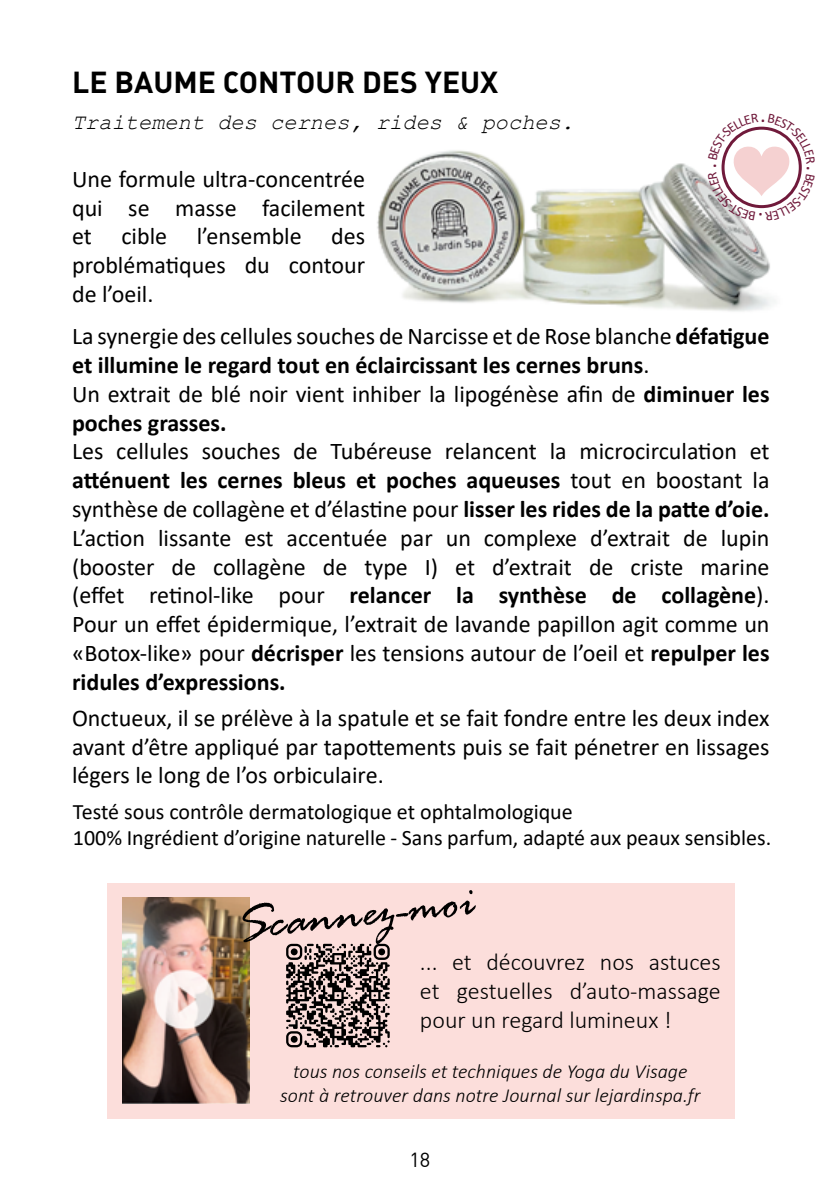
<style>
.page{position:relative;width:840px;height:1191px;background:#fff}
.page>*{position:absolute;margin:0;border:0;box-sizing:border-box;transform-origin:0 0}
.t1{font:italic 52px "Rage";color:#000}
.t2{font:30px "DIN Bold Alternate";color:#000}
.t3{font:24px/28.8px "Calibri";color:#000;text-align:justify}
.t4{font:300 24px/28.8px "Calibri";color:#000;text-align:justify}
.t5{font:22px/26.4px "Calibri";color:#000}
.t6{font:italic 22px "Courier New";color:#000}
.t7{font:italic 300 20px/24px "Calibri";color:#000;text-align:center}
.t8{font:20px "DIN";color:#000}
.s1{font-weight:700}
</style>
<div class="page">
<div style="left:107px;top:882px;width:627px;height:236px;background:#fcdedb"></div>
<img style="left:122px;top:897px;width:127px;height:206px">
<img style="left:377px;top:150px;width:398px;height:162px">
<svg style="left:286px;top:943px;width:103px;height:17px"></svg>
<svg style="left:707px;top:126px;width:95px;height:95px"></svg>
<p class="t2" style="left:72px;top:63px;width:427px">LE BAUME CONTOUR DES YEUX</p>
<p class="t6" style="left:72px;top:107px;width:503px">Traitement des cernes, rides &amp; poches.</p>
<p class="t3" style="left:72px;top:164px;width:294px">Une formule ultra-concentrée qui se masse facilement et cible l’ensemble des problématiques du contour de l’oeil.</p>
<p class="t3" style="left:72px;top:321px;width:698px;text-align:left">La synergie des cellules souches de Narcisse et de Rose blanche <span class="s1">défatigue et illumine le regard tout en éclaircissant les cernes bruns</span>.<br>Un extrait de blé noir vient inhiber la lipogénèse afin de <span class="s1">diminuer les poches grasses.</span></p>
<p class="t3" style="left:72px;top:436px;width:698px">Les cellules souches de Tubéreuse relancent la microcirculation et <span class="s1">atténuent les cernes bleus et poches aqueuses</span> tout en boostant la synthèse de collagène et d’élastine pour <span class="s1">lisser les rides de la patte d’oie.<br></span>L’action lissante est accentuée par un complexe d’extrait de lupin (booster de collagène de type I) et d’extrait de criste marine (effet retinol-like pour <span class="s1">relancer la synthèse de collagène</span>).<br>Pour un effet épidermique, l’extrait de lavande papillon agit comme un «Botox-like» pour <span class="s1">décrisper</span> les tensions autour de l’oeil et <span class="s1">repulper les ridules d’expressions.</span></p>
<p class="t3" style="left:72px;top:703px;width:698px">Onctueux, il se prélève à la spatule et se fait fondre entre les deux index avant d’être appliqué par tapottements puis se fait pénetrer en lissages légers le long de l’os orbiculaire.</p>
<p class="t5" style="left:73px;top:798px;width:699px">Testé sous contrôle dermatologique et ophtalmologique<br>100% Ingrédient d’origine naturelle - Sans parfum, adapté aux peaux sensibles.</p>
<h1 class="t1" style="left:232px;top:897px;width:242px;rotate:-6deg">Scannez-moi</h1>
<p class="t4" style="left:420px;top:947px;width:302px">... et découvrez nos astuces et gestuelles d’auto-massage pour un regard lumineux !</p>
<p class="t7" style="left:280px;top:1059px;width:422px">tous nos conseils et techniques de Yoga du Visage sont à retrouver dans notre Journal sur lejardinspa.fr</p>
<p class="t8" style="left:409px;top:1147px;width:22px">18</p>
</div>
